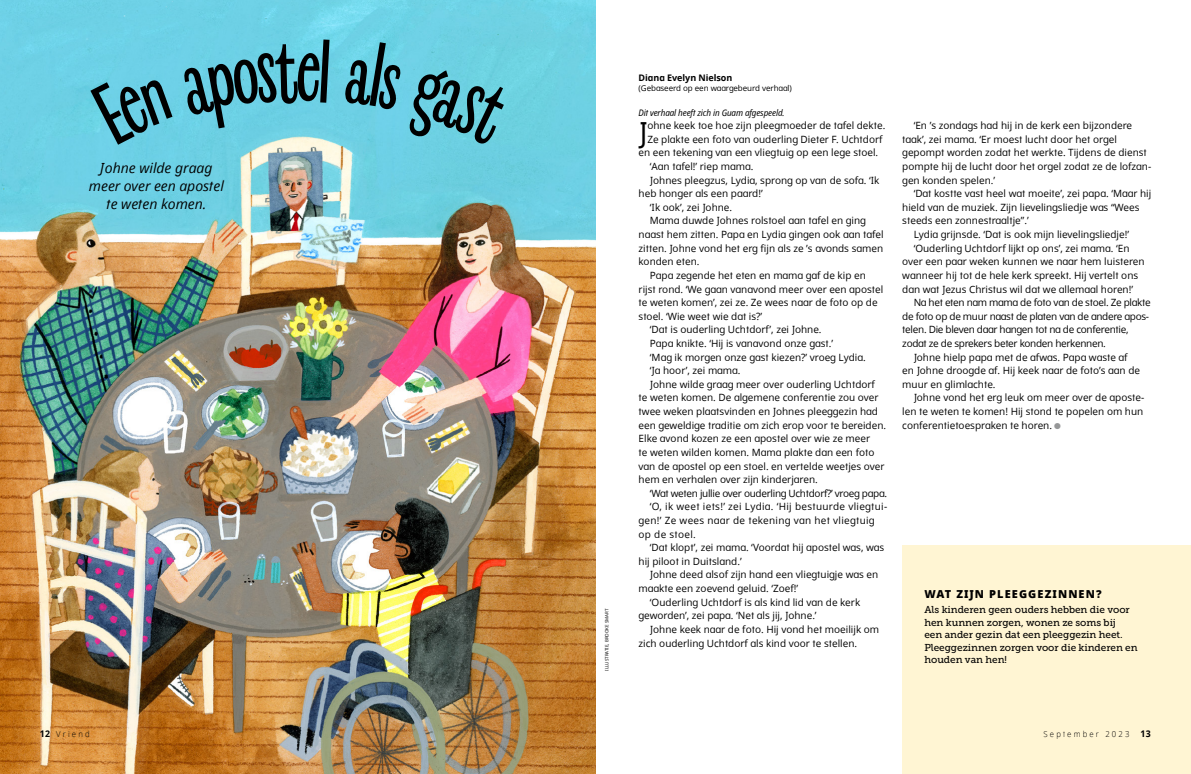
<style>
.page{position:relative;width:1191px;height:774px;background:#fff}
.page>*{position:absolute;margin:0;border:0;box-sizing:border-box;transform-origin:0 0}
.p1_first{font:29.1px "Dots Solidlds Lat";color:#000}
.t1{font:italic 14px/18px "Dots Solidlds Lat";color:#000;text-align:center}
.p1_title_aside_sideb{font:800 11px "Dots Solidlds Lat";letter-spacing:.1em;color:#000}
.p1{font:10px/13.6px "Dots Solidlds Lat";color:#000}
.p1-2{font:10px/13.6px "Dots Solidlds Lat";letter-spacing:-.03em;color:#000}
.p1_aside_sidebar_fir{font:10px/12.5px "Museo Slablds Lat 500";letter-spacing:-.005em;color:#000}
.p1_first-2{font:10px "Dots Solidlds Lat";color:#000}
.p1-3{font:10px/13.6px "Dots Solidlds Lat";letter-spacing:.03em;color:#000}
.p1_bio{font:italic 9px "Dots Solid Condlds Lat";letter-spacing:-.01em;color:#000}
.p1_author-name{font:700 9px "Dots Solidlds Lat";letter-spacing:-.005em;color:#000}
.t2{font:300 8.2px "Dots Solidlds Lat";letter-spacing:.28em;color:#000;scale:.95 1}
.p1_author-role{font:8px "Dots Solidlds Lat";letter-spacing:-.005em;color:#000}
.t3{font:4.5px "Dots Solidlds Lat";color:#000}
.s1{font-family:"Ding P Ilds Dpi";font-size:8.5px;color:#969798}
.s2{font-weight:700;font-size:9.2px}
</style>
<div class="page">
<div style="left:902px;top:546px;width:289px;height:228px;background:#fff5d3"></div>
<img style="left:0;top:0;width:595px;height:774px">
<div style="left:90px;top:78px;width:83px;height:67px;background:#6dd0e7"></div>
<div style="left:180px;top:39px;width:149px;height:89px;background:#6cd0e5"></div>
<div style="left:344px;top:42px;width:168px;height:104px;background:#6dd1e4"></div>
<p class="t1" style="left:89px;top:159px;width:137px">Johne wilde graag meer over een apostel te weten komen.</p>
<p class="t3" style="left:603px;top:671px;width:64px;rotate:-90deg">ILLUSTRATIE, BROOKE SMART</p>
<p class="p1_author-name" style="left:638px;top:71px;width:95px">Diana Evelyn Nielson</p>
<p class="p1_author-role" style="left:638px;top:82px;width:155px">(Gebaseerd op een waargebeurd verhaal)</p>
<p class="p1_bio" style="left:638px;top:106px;width:147px">Dit verhaal heeft zich in Guam afgespeeld.</p>
<p class="p1_first" style="left:638px;top:111px;width:11px">J</p>
<p class="p1_first-2" style="left:647px;top:118px;width:239px">ohne keek toe hoe zijn pleegmoeder de tafel dekte.</p>
<p class="p1_first-2" style="left:647px;top:132px;width:237px">Ze plakte een foto van ouderling Dieter F. Uchtdorf</p>
<p class="p1_first-2" style="left:638px;top:145px;width:241px">en een tekening van een vliegtuig op een lege stoel.</p>
<p class="p1" style="left:650px;top:160px;width:105px">‘Aan tafel!’ riep mama.</p>
<p class="p1" style="left:638px;top:173px;width:242px;text-indent:11px">Johnes pleegzus, Lydia, sprong op van de sofa. ‘Ik heb honger als een paard!’</p>
<p class="p1" style="left:650px;top:200px;width:84px">‘Ik ook’, zei Johne.</p>
<p class="p1" style="left:638px;top:214px;width:246px;text-indent:11px">Mama duwde Johnes rolstoel aan tafel en ging naast hem zitten. Papa en Lydia gingen ook aan tafel zitten. Johne vond het erg fijn als ze ’s avonds samen konden eten.</p>
<p class="p1" style="left:638px;top:269px;width:246px;text-indent:11px">Papa zegende het eten en mama gaf de kip en rijst rond. ‘We gaan vanavond meer over een apostel te weten komen’, zei ze. Ze wees naar de foto op de stoel. ‘Wie weet wie dat is?’</p>
<p class="p1" style="left:650px;top:323px;width:173px">‘Dat is ouderling Uchtdorf’, zei Johne.</p>
<p class="p1" style="left:650px;top:337px;width:185px">Papa knikte. ‘Hij is vanavond onze gast.’</p>
<p class="p1" style="left:650px;top:350px;width:217px">‘Mag ik morgen onze gast kiezen?’ vroeg Lydia.</p>
<p class="p1" style="left:650px;top:364px;width:92px">‘Ja hoor’, zei mama.</p>
<p class="p1" style="left:638px;top:377px;width:249px;text-indent:11px">Johne wilde graag meer over ouderling Uchtdorf te weten komen. De algemene conferentie zou over twee weken plaatsvinden en Johnes pleeggezin had een geweldige traditie om zich erop voor te bereiden.<br>Elke avond kozen ze een apostel over wie ze meer<br>te weten wilden komen. Mama plakte dan een foto van de apostel op een stoel. en vertelde weetjes over hem en verhalen over zijn kinderjaren.</p>
<p class="p1-2" style="left:650px;top:486px;width:238px">‘Wat weten jullie over ouderling Uchtdorf?’ vroeg papa.</p>
<p class="p1-3" style="left:638px;top:500px;width:250px;text-indent:11px">‘O, ik weet iets!’ zei Lydia. ‘Hij bestuurde vliegtui&shy;gen!’ Ze wees naar de tekening van het vliegtuig op de stoel.</p>
<p class="p1" style="left:638px;top:541px;width:247px;text-indent:11px">‘Dat klopt’, zei mama. ‘Voordat hij apostel was, was hij piloot in Duitsland.’</p>
<p class="p1" style="left:638px;top:568px;width:241px;text-indent:11px">Johne deed alsof zijn hand een vliegtuigje was en maakte een zoevend geluid. ‘Zoef!’</p>
<p class="p1" style="left:638px;top:595px;width:223px;text-indent:11px">‘Ouderling Uchtdorf is als kind lid van de kerk geworden’, zei papa. ‘Net als jij, Johne.’</p>
<p class="p1" style="left:638px;top:622px;width:242px;text-indent:11px">Johne keek naar de foto. Hij vond het moeilijk om zich ouderling Uchtdorf als kind voor te stellen.</p>
<p class="p1" style="left:902px;top:119px;width:250px;text-indent:11px">‘En ’s zondags had hij in de kerk een bijzondere taak’, zei mama. ‘Er moest lucht door het orgel gepompt worden zodat het werkte. Tijdens de dienst pompte hij de lucht door het orgel zodat ze de lofzan&shy;gen konden spelen.’</p>
<p class="p1" style="left:902px;top:187px;width:250px;text-indent:11px">‘Dat kostte vast heel wat moeite’, zei papa. ‘Maar hij hield van de muziek. Zijn lievelingsliedje was “Wees steeds een zonnestraaltje”.’</p>
<p class="p1" style="left:913px;top:228px;width:217px">Lydia grijnsde. ‘Dat is ook mijn lievelingsliedje!’</p>
<p class="p1" style="left:902px;top:241px;width:244px;text-indent:11px">‘Ouderling Uchtdorf lijkt op ons’, zei mama. ‘En over een paar weken kunnen we naar hem luisteren wanneer hij tot de hele kerk spreekt. Hij vertelt ons dan wat Jezus Christus wil dat we allemaal horen!’</p>
<p class="p1-2" style="left:902px;top:296px;width:250px;text-indent:11px">Na het eten nam mama de foto van de stoel. Ze plakte de foto op de muur naast de platen van de andere apos&shy;telen. Die bleven daar hangen tot na de conferentie, zodat ze de sprekers beter konden herkennen.</p>
<p class="p1" style="left:902px;top:350px;width:239px;text-indent:11px">Johne hielp papa met de afwas. Papa waste af en Johne droogde af. Hij keek naar de foto’s aan de muur en glimlachte.</p>
<p class="p1" style="left:902px;top:391px;width:243px;text-align:justify;text-indent:11px">Johne vond het erg leuk om meer over de aposte&shy;len te weten te komen! Hij stond te popelen om hun conferentietoespraken te horen. <span class="s1">●</span></p>
<p class="p1_title_aside_sideb" style="left:924px;top:585px;width:179px">WAT ZIJN PLEEGGEZINNEN?</p>
<p class="p1_aside_sidebar_fir" style="left:924px;top:603px;width:215px">Als kinderen geen ouders hebben die voor hen kunnen zorgen, wonen ze soms bij<br>een ander gezin dat een pleeggezin heet.<br>Pleeggezinnen zorgen voor die kinderen en houden van hen!</p>
<p class="t2" style="left:40px;top:728px;width:54px"><span class="s2">12</span> Vriend</p>
<p class="t2" style="left:1043px;top:728px;width:114px">September 2023 <span class="s2">13</span></p>
</div>
